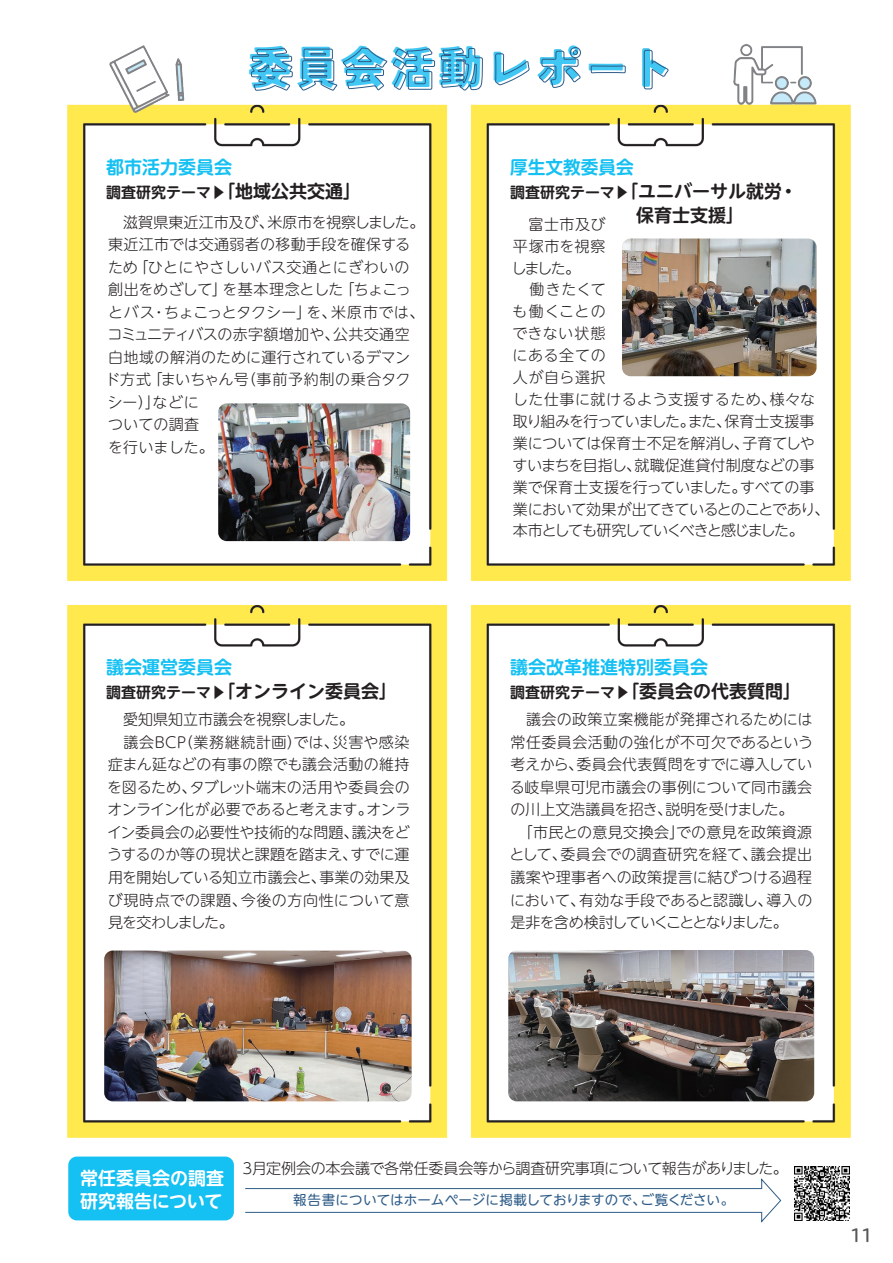
<style>
.page{position:relative;width:893px;height:1263px;background:#fff}
.page>*{position:absolute;margin:0;border:0;box-sizing:border-box;transform-origin:0 0}
.t1{font:900 45px "Tsunagi Gothic";letter-spacing:.055em;color:#40c7f4}
.t2{font:700 18px/24px "UD Shin M Go Pr 6 N De";color:#231f20}
.t3{font:700 18px/24px "UD Shin M Go Pr 6 N De";color:#15c0f2}
.t4{font:700 18px/22.5px "UD Shin M Go Pr 6 N De";color:#fff}
.t5{font:18px "Hiragino UD Sans R Std W5";color:#57585a}
.t6{font:300 15px/22.5px "UD Shin M Go Pr 6 N";color:#231f20}
.t7{font:700 15px "UD Shin M Go Pr 6 N De";color:#231f20}
.t8{font:13.5px "UD Shin M Go Pr 6 N";letter-spacing:.005em;color:#2e5c88}
.s1{font-size:51px}
.s2{font-size:18px}
.s3{color:#15c0f2}
.s4{font-size:15px}
.s5{font-size:15px;color:#231f20}
.s6{color:#231f20}
</style>
<div class="page">
<img style="left:68px;top:45px;width:783px;height:1092px">
<svg style="left:251px;top:48px;width:42px;height:43px"></svg>
<svg style="left:299px;top:47px;width:88px;height:44px"></svg>
<svg style="left:393px;top:45px;width:90px;height:53px"></svg>
<svg style="left:495px;top:52px;width:35px;height:34px"></svg>
<svg style="left:539px;top:47px;width:42px;height:41px"></svg>
<svg style="left:590px;top:65px;width:36px;height:9px"></svg>
<svg style="left:643px;top:49px;width:26px;height:41px"></svg>
<svg style="left:245px;top:1178px;width:537px;height:45px"></svg>
<div style="left:68px;top:1156px;width:166px;height:64px;background:#15c0f2;border-radius:9px"></div>
<img style="left:218px;top:403px;width:192px;height:138px">
<img style="left:622px;top:239px;width:194px;height:137px">
<img style="left:104px;top:950px;width:308px;height:151px">
<img style="left:508px;top:950px;width:306px;height:151px">
<img style="left:794px;top:1166px;width:55px;height:55px">
<h1 class="t1" style="left:247px;top:40px;width:428px">委員会活動<span class="s1">レポ</span>ー<span class="s1">ト</span></h1>
<p class="t3" style="left:106px;top:154px;width:127px">都市活力委員会</p>
<p class="t7" style="left:106px;top:180px;width:256px">調査研究テーマ▶<span class="s2">「地域公共交通」</span></p>
<p class="t6" style="left:106px;top:210px;width:321px">　滋賀県東近江市及び、米原市を視察しました。東近江市では交通弱者の移動手段を確保するため「ひとにやさしいバス交通とにぎわいの創出をめざして」を基本理念とした「ちょこっとバス・ちょこっとタクシー」を、米原市では、コミュニティバスの赤字額増加や、公共交通空白地域の解消のために運行されているデマンド方式「まいちゃん号（事前予約制の乗合タクシー）」などに<br>ついての調査<br>を行いました。</p>
<p class="t2" style="left:106px;top:654px;width:292px"><span class="s3">議会運営委員会<br></span><span class="s4">調査研究テーマ▶</span>「オンライン委員会」</p>
<p class="t2" style="left:510px;top:154px;width:289px"><span class="s3">厚生文教委員会<br></span><span class="s4">調査研究テーマ▶</span>「ユニバーサル就労・　　　　　　　保育士支援」</p>
<p class="t6" style="left:511px;top:212px;width:96px;line-height:21.9px;text-align:justify">　富士市及び平塚市を視察しました。</p>
<p class="t6" style="left:512px;top:278px;width:319px;line-height:21.9px;text-indent:17px">働きたくて<br>も働くことの<br>できない状態<br>にある全ての<br>人が自ら選択<br>した仕事に就けるよう支援するため、様々な取り組みを行っていました。また、保育士支援事業については保育士不足を解消し、子育てしやすいまちを目指し、就職促進貸付制度などの事業で保育士支援を行っていました。すべての事業において効果が出てきているとのことであり、本市としても研究していくべきと感じました。</p>
<p class="t3" style="left:510px;top:654px;width:292px">議会改革推進特別委員会<br><span class="s5">調査研究テーマ▶</span><span class="s6">「委員会の代表質問」</span></p>
<p class="t6" style="left:107px;top:708px;width:305px">　愛知県知立市議会を視察しました。<br>　議会BCP（業務継続計画）では、災害や感染症まん延などの有事の際でも議会活動の維持を図るため、タブレット端末の活用や委員会のオンライン化が必要であると考えます。オンライン委員会の必要性や技術的な問題、議決をどうするのか等の現状と課題を踏まえ、すでに運用を開始している知立市議会と、事業の効果及び現時点での課題、今後の方向性について意見を交わしました。</p>
<p class="t6" style="left:510px;top:708px;width:305px">　議会の政策立案機能が発揮されるためには常任委員会活動の強化が不可欠であるという考えから、委員会代表質問をすでに導入している岐阜県可児市議会の事例について同市議会の川上文浩議員を招き、説明を受けました。<br>　「市民との意見交換会」での意見を政策資源として、委員会での調査研究を経て、議会提出議案や理事者への政策提言に結びつける過程において、有効な手段であると認識し、導入の是非を含め検討していくこととなりました。</p>
<p class="t4" style="left:80px;top:1166px;width:145px">常任委員会の調査研究報告について</p>
<p class="t6" style="left:242px;top:1156px;width:547px">3月定例会の本会議で各常任委員会等から調査研究事項について報告がありました。</p>
<p class="t8" style="left:293px;top:1189px;width:451px">報告書についてはホームページに掲載しておりますので、ご覧ください。　</p>
<p class="t5" style="left:851px;top:1221px;width:23px">11</p>
</div>
